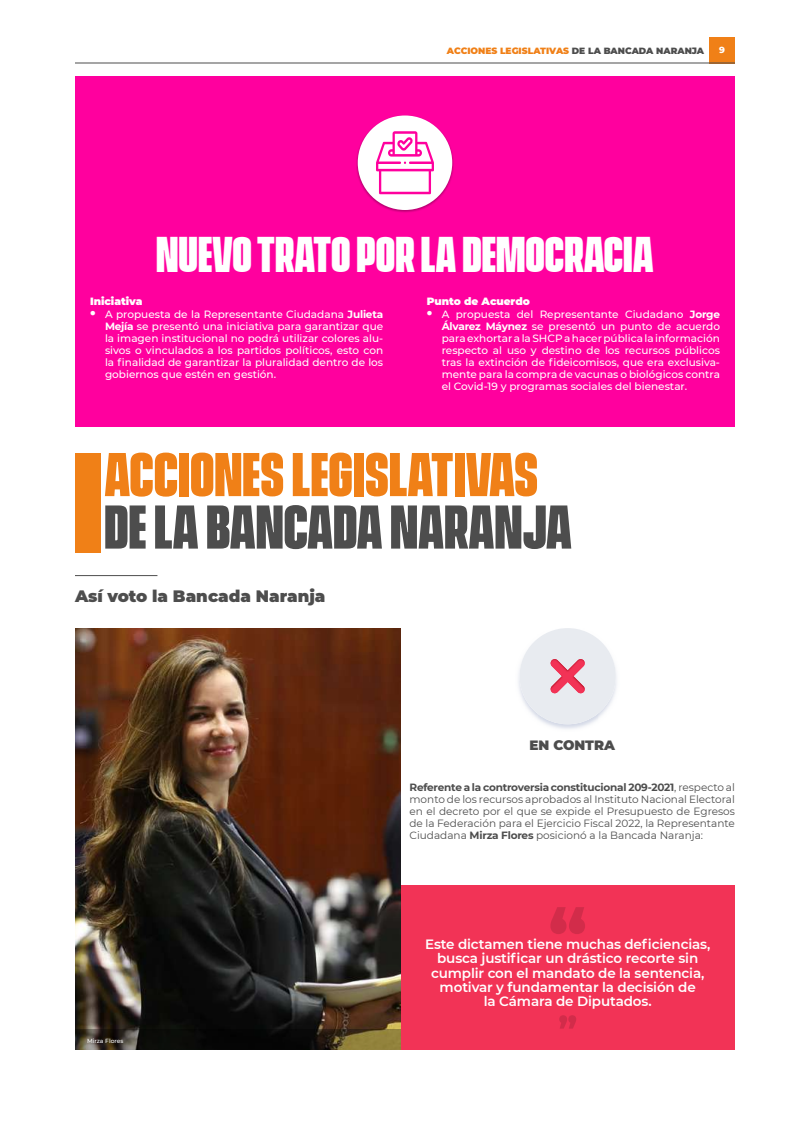
<style>
.page{position:relative;width:810px;height:1125px;background:#fff}
.page>*{position:absolute;margin:0;border:0;box-sizing:border-box;transform-origin:0 0}
.t1{font:700 56.25px "Vanguard CF Extra";color:#f08017}
.t2{font:700 56.25px "Vanguard CF Extra";color:#4d4d4d}
.t3{font:700 45px "Vanguard CF Extra";color:#fff}
.t4{font:900 16.5px "Montserrat";color:#4d4d4d}
.t5{font:600 13.5px/14.2px "Montserrat";letter-spacing:-.01em;color:#fff;text-align:center}
.t6{font:900 13.5px "Montserrat";letter-spacing:-.005em;color:#4d4d4d}
.t7{font:500 10.5px/12px "Montserrat";color:#fff;text-align:justify}
.t8{font:10.5px/12px "Montserrat";color:#4d4d4d;text-align:justify}
.t9{font:900 10.5px "Montserrat";color:#fff}
.t10{font:900 9px "Montserrat";color:#f08017}
.t11{font:800 9px "Montserrat";color:#fff}
.t12{font:500 6px "Montserrat";color:#fff}
.s1{color:#4d4d4d}
.s2{font-weight:900;font-size:13.5px}
.s3{font-weight:700}
</style>
<div class="page">
<div style="left:75px;top:76px;width:660px;height:350px;background:#ff009e"></div>
<div style="left:392px;top:885px;width:343px;height:165px;background:#f23356"></div>
<img style="left:518px;top:648px;width:19px;height:70px">
<img style="left:598px;top:668px;width:19px;height:50px">
<img style="left:537px;top:713px;width:61px;height:16px">
<div style="left:520px;top:628px;width:96px;height:96px;background:#e8ebf0;border-radius:50%"></div>
<img style="left:551px;top:659px;width:34px;height:34px">
<div style="left:710px;top:37px;width:25px;height:26px;background:#f08017"></div>
<hr style="left:75px;top:63px;width:660px;height:1px;background:#4d4d4d">
<div style="left:75px;top:453px;width:25px;height:100px;background:#f08017"></div>
<hr style="left:75px;top:575px;width:82px;height:1px;background:#4d4d4d">
<div style="left:356px;top:115px;width:99px;height:98px;background:#000;opacity:.3"></div>
<div style="left:358px;top:116px;width:94px;height:94px;background:#fff;border-radius:50%"></div>
<svg style="left:376px;top:131px;width:58px;height:63px"></svg>
<img style="left:75px;top:628px;width:325px;height:401px">
<svg style="left:559px;top:1015px;width:17px;height:14px"></svg>
<svg style="left:550px;top:907px;width:35px;height:27px"></svg>
<svg style="left:75px;top:1029px;width:325px;height:21px;background:#2d2819"></svg>
<p class="t10" style="left:447px;top:44px;width:259px">ACCIONES LEGISLATIVAS <span class="s1">DE LA BANCADA NARANJA</span></p>
<p class="t11" style="left:719px;top:43px;width:7px">9</p>
<h2 class="t3" style="left:156px;top:228px;width:499px">NUEVO TRATO POR LA DEMOCRACIA</h2>
<p class="t9" style="left:90px;top:293px;width:54px">Iniciativa</p>
<p class="t7" style="left:105px;top:308px;width:280px;text-indent:-15px"><span class="s2">•</span> A propuesta de la Representante Ciudadana <span class="s3">Julieta Mejía</span> se presentó una iniciativa para garantizar que la imagen institucional no podrá utilizar colores alu&shy;sivos o vinculados a los partidos políticos, esto con la finalidad de garantizar la pluralidad dentro de los gobiernos que estén en gestión.</p>
<p class="t9" style="left:427px;top:293px;width:105px">Punto de Acuerdo</p>
<p class="t7" style="left:442px;top:308px;width:280px;text-indent:-15px"><span class="s2">•</span> A propuesta del Representante Ciudadano <span class="s3">Jorge Álvarez Máynez</span> se presentó un punto de acuerdo para exhortar a la SHCP a hacer pública la información respecto al uso y destino de los recursos públicos tras la extinción de fideicomisos, que era exclusiva&shy;mente para la compra de vacunas o biológicos contra el Covid-19 y programas sociales del bienestar.</p>
<h1 class="t1" style="left:104px;top:442px;width:435px">ACCIONES LEGISLATIVAS</h1>
<h1 class="t2" style="left:104px;top:494px;width:469px">DE LA BANCADA NARANJA</h1>
<h3 class="t4" style="left:75px;top:584px;width:252px">Así voto la Bancada Naranja</h3>
<p class="t6" style="left:530px;top:735px;width:87px">EN CONTRA</p>
<p class="t8" style="left:410px;top:780px;width:327px"><span class="s3">Referente a la controversia constitucional 209-2021</span>, respecto al monto de los recursos aprobados al Instituto Nacional Electoral en el decreto por el que se expide el Presupuesto de Egresos de la Federación para el Ejercicio Fiscal 2022, la Representante Ciudadana <span class="s3">Mirza Flores</span> posicionó a la Bancada Naranja:</p>
<p class="t12" style="left:87px;top:1036px;width:38px">Mirza Flores</p>
<p class="t5" style="left:425px;top:937px;width:287px">Este dictamen tiene muchas deficiencias, busca justificar un drástico recorte sin cumplir con el mandato de la sentencia, motivar y fundamentar la decisión de<br>la Cámara de Diputados.</p>
</div>
